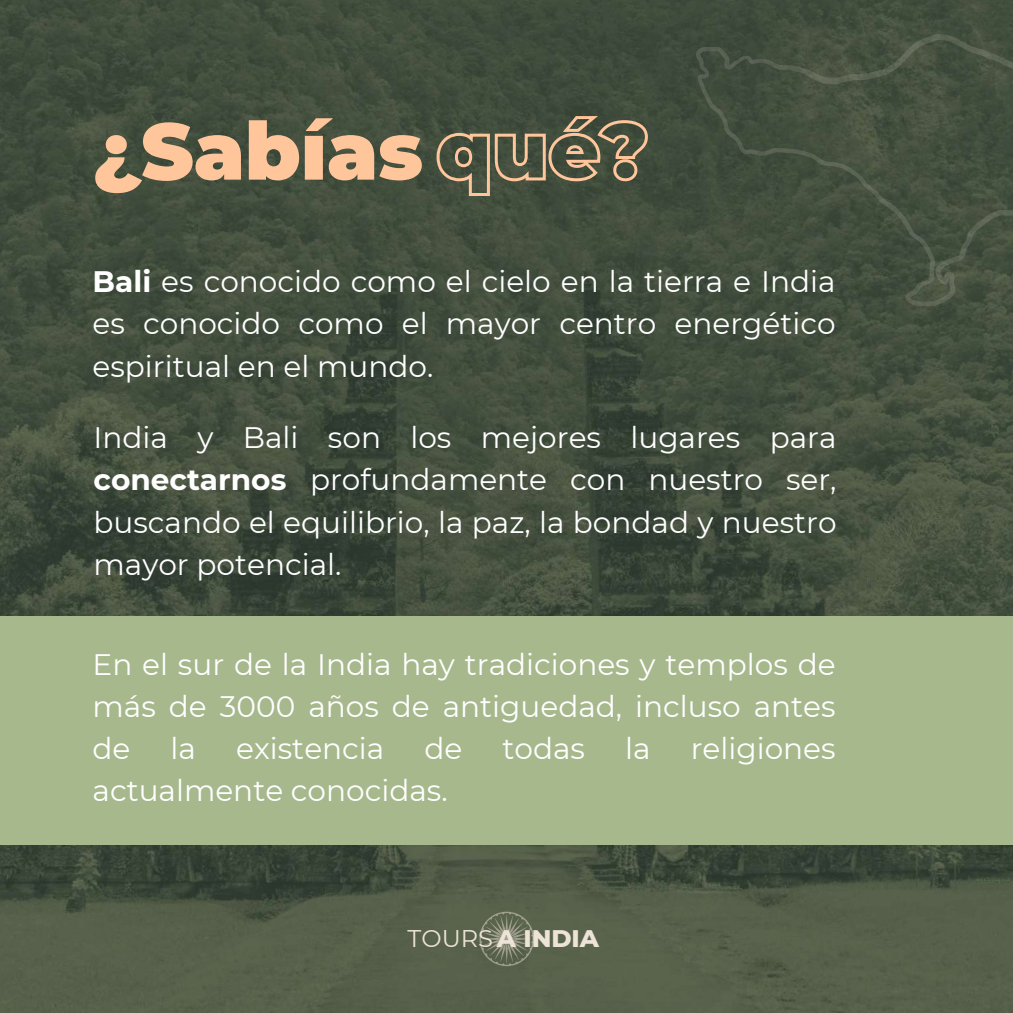
<style>
.page{position:relative;width:1013px;height:1013px;background:#fff}
.page>*{position:absolute;margin:0;border:0;box-sizing:border-box;transform-origin:0 0}
.t1{font:900 80px "Montserrat";color:#ffc59b}
.t2{font:29.62px/42.2px "Montserrat";color:#fff;text-align:justify}
.t3{font:800 24.5px "Montserrat";color:#ede3d7}
.s1{color:rgb(0 0 0/0)}
.s2{font-weight:700}
.s3{font-weight:400;font-size:24.12px}
</style>
<div class="page">
<img style="left:0;top:0;width:1012px;height:1012px">
<svg style="left:479px;top:911px;width:55px;height:55px;background:#6c735e"></svg>
<div style="left:0;top:616px;width:1012px;height:229px;background:#a7b88d"></div>
<svg style="left:695px;top:34px;width:317px;height:272px;background:#44503f"></svg>
<svg style="left:435px;top:113px;width:214px;height:84px;background:#62624d"></svg>
<h1 class="t1" style="left:93px;top:102px;width:558px">¿Sabías <span class="s1">qué?</span></h1>
<p class="t2" style="left:93px;top:260px;width:744px"><span class="s2">Bali</span> es conocido como el cielo en la tierra e India es conocido como el mayor centro energético espiritual en el mundo.</p>
<p class="t2" style="left:93px;top:416px;width:744px">India y Bali son los mejores lugares para <span class="s2">conectarnos</span> profundamente con nuestro ser, buscando el equilibrio, la paz, la bondad y nuestro mayor potencial.</p>
<p class="t2" style="left:93px;top:643px;width:744px">En el sur de la India hay tradiciones y templos de más de 3000 años de antiguedad, incluso antes de</p>
<p class="t2" style="left:171px;top:727px;width:27px">la</p>
<p class="t2" style="left:236px;top:727px;width:150px">existencia</p>
<p class="t2" style="left:424px;top:727px;width:39px">de</p>
<p class="t2" style="left:502px;top:727px;width:84px">todas</p>
<p class="t2" style="left:625px;top:727px;width:27px">la</p>
<p class="t2" style="left:690px;top:727px;width:146px">religiones</p>
<p class="t2" style="left:93px;top:769px;width:356px">actualmente conocidas.</p>
<p class="t3" style="left:407px;top:923px;width:193px"><span class="s3">TOURS</span> A INDIA</p>
</div>
